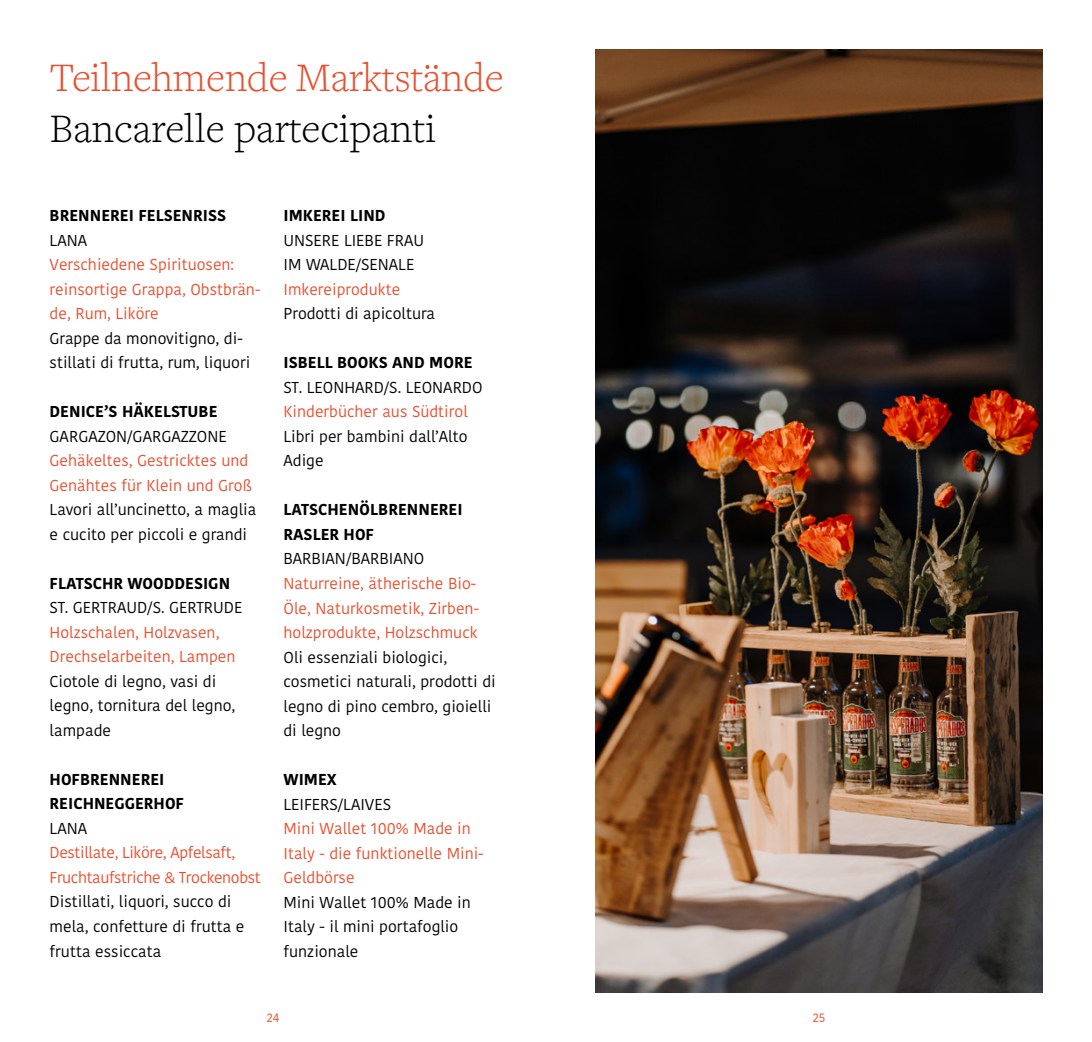
<style>
.page{position:relative;width:1092px;height:1042px;background:#fff}
.page>*{position:absolute;margin:0;border:0;box-sizing:border-box;transform-origin:0 0}
.t1{font:300 42px "Freight Text Pro";letter-spacing:-.01em;color:#e84f2f}
.t2{font:300 42px "Freight Text Pro";color:#000}
.t3{font:15.75px/24.5px "Kohinoor Devanagari";color:#000}
.t4{font:15.75px/24.5px "Kohinoor Devanagari";color:#e84f2f}
.t5{font:700 15.75px/24.5px "Kohinoor Devanagari";color:#000}
.t6{font:15.75px/24.5px "Kohinoor Devanagari";letter-spacing:-.025em;color:#e84f2f}
.t7{font:12.25px "Kohinoor Devanagari";color:#e84f2f}
</style>
<div class="page">
<img style="left:595px;top:50px;width:447px;height:942px">
<h1 class="t1" style="left:50px;top:50px;width:455px">Teilnehmende Marktstände</h1>
<h1 class="t2" style="left:50px;top:101px;width:388px">Bancarelle partecipanti</h1>
<p class="t5" style="left:50px;top:203px;width:178px">BRENNEREI FELSENRISS</p>
<p class="t3" style="left:50px;top:228px;width:39px">LANA</p>
<p class="t4" style="left:50px;top:252px;width:212px">Verschiedene Spirituosen: reinsortige Grappa, Obstbrän&shy;de, Rum, Liköre</p>
<p class="t3" style="left:50px;top:326px;width:202px">Grappe da monovitigno, di&shy;stillati di frutta, rum, liquori</p>
<p class="t5" style="left:50px;top:399px;width:169px">DENICE’S HÄKELSTUBE</p>
<p class="t3" style="left:50px;top:424px;width:179px">GARGAZON/GARGAZZONE</p>
<p class="t4" style="left:50px;top:448px;width:204px">Gehäkeltes, Gestricktes und<br>Genähtes für Klein und Groß</p>
<p class="t3" style="left:50px;top:497px;width:208px">Lavori all’uncinetto, a maglia e cucito per piccoli e grandi</p>
<p class="t5" style="left:50px;top:571px;width:182px">FLATSCHR WOODDESIGN</p>
<p class="t3" style="left:50px;top:596px;width:194px">ST. GERTRAUD/S. GERTRUDE</p>
<p class="t4" style="left:50px;top:620px;width:187px">Holzschalen, Holzvasen,<br>Drechselarbeiten, Lampen</p>
<p class="t3" style="left:50px;top:669px;width:187px">Ciotole di legno, vasi di legno, tornitura del legno, lampade</p>
<p class="t5" style="left:50px;top:767px;width:136px">HOFBRENNEREI<br>REICHNEGGERHOF</p>
<p class="t3" style="left:50px;top:816px;width:39px">LANA</p>
<p class="t6" style="left:50px;top:841px;width:213px">Destillate, Liköre, Apfelsaft,<br>Fruchtaufstriche &amp; Trockenobst</p>
<p class="t3" style="left:50px;top:890px;width:196px">Distillati, liquori, succo di mela, confetture di frutta e frutta essiccata</p>
<p class="t5" style="left:283px;top:203px;width:103px">IMKEREI LIND</p>
<p class="t3" style="left:283px;top:228px;width:142px">UNSERE LIEBE FRAU<br>IM WALDE/SENALE</p>
<p class="t4" style="left:283px;top:277px;width:118px">Imkereiprodukte</p>
<p class="t3" style="left:283px;top:302px;width:153px">Prodotti di apicoltura</p>
<p class="t5" style="left:283px;top:350px;width:190px">ISBELL BOOKS AND MORE</p>
<p class="t3" style="left:283px;top:375px;width:200px">ST. LEONHARD/S. LEONARDO</p>
<p class="t4" style="left:283px;top:400px;width:186px">Kinderbücher aus Südtirol</p>
<p class="t3" style="left:283px;top:424px;width:186px">Libri per bambini dall’Alto<br>Adige</p>
<p class="t5" style="left:283px;top:497px;width:181px">LATSCHENÖLBRENNEREI<br>RASLER HOF</p>
<p class="t3" style="left:283px;top:547px;width:142px">BARBIAN/BARBIANO</p>
<p class="t4" style="left:283px;top:571px;width:197px">Naturreine, ätherische Bio-<br>Öle, Naturkosmetik, Zirben&shy;holzprodukte, Holzschmuck</p>
<p class="t3" style="left:283px;top:645px;width:214px">Oli essenziali biologici, cosmetici naturali, prodotti di legno di pino cembro, gioielli di legno</p>
<p class="t5" style="left:283px;top:767px;width:55px">WIMEX</p>
<p class="t3" style="left:283px;top:792px;width:109px">LEIFERS/LAIVES</p>
<p class="t4" style="left:283px;top:816px;width:202px">Mini Wallet 100% Made in<br>Italy - die funktionelle Mini-<br>Geldbörse</p>
<p class="t3" style="left:283px;top:890px;width:189px">Mini Wallet 100% Made in<br>Italy - il mini portafoglio funzionale</p>
<p class="t7" style="left:267px;top:1010px;width:14px">24</p>
<p class="t7" style="left:812px;top:1010px;width:14px">25</p>
</div>
